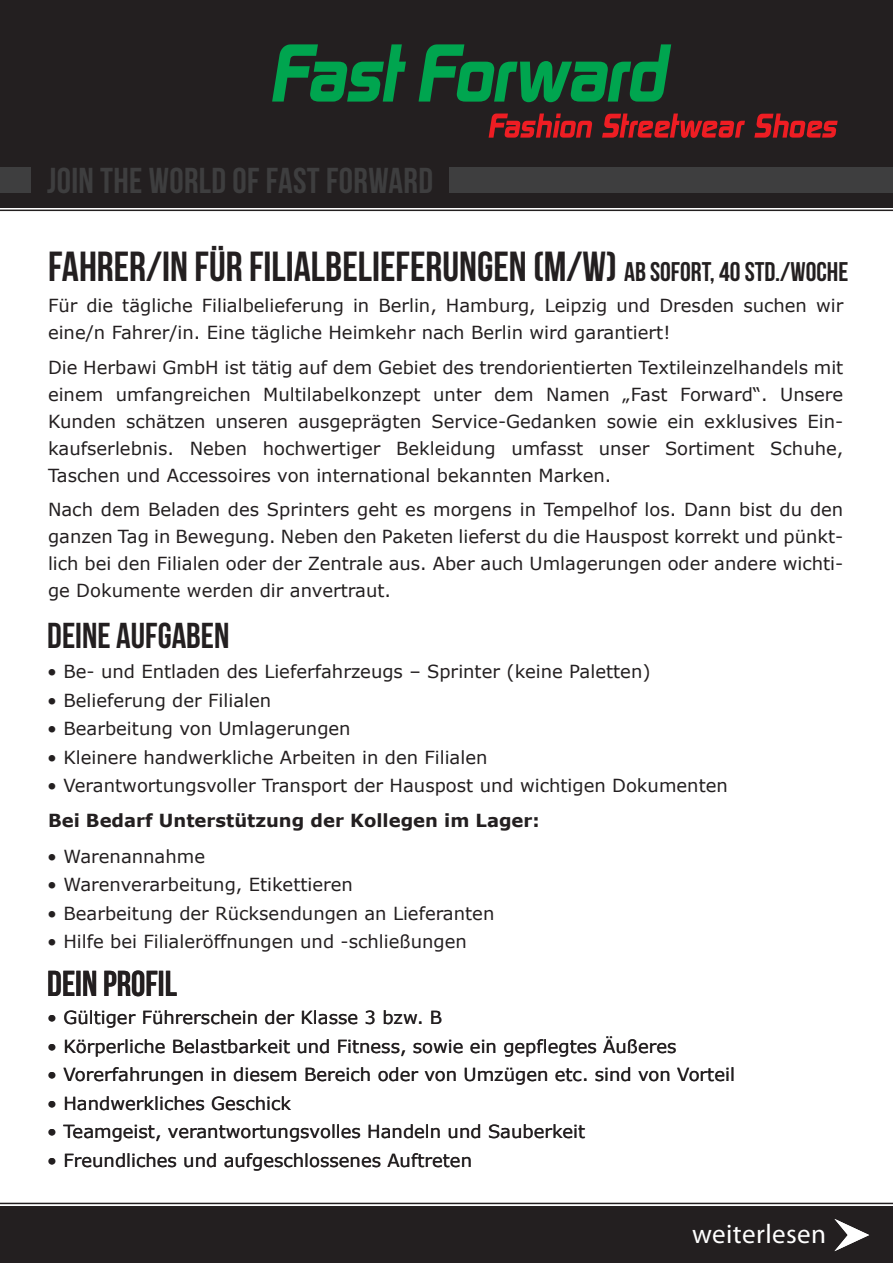
<style>
.page{position:relative;width:893px;height:1263px;background:#fff}
.page>*{position:absolute;margin:0;border:0;box-sizing:border-box;transform-origin:0 0}
.t1{font:42px "Bebas Neue";color:#231f20}
.t2{font:36px "Bebas Neue";letter-spacing:.01em;color:#3e3e3f}
.t3{font:700 36px "Bebas Neue";color:#231f20}
.t4{font:27px "Myriad Pro";letter-spacing:.015em;color:#fff}
.t5{font:18px/27px "Verdana";color:#231f20;text-align:justify}
.t6{font:700 18px "Verdana";color:#231f20}
.s1{font-size:27px}
</style>
<div class="page">
<div style="left:0;top:0;width:893px;height:208px;background:#231f20"></div>
<div style="left:0;top:1206px;width:893px;height:57px;background:#231f20"></div>
<hr style="left:0;top:210px;width:893px;height:1px;background:#231f20">
<hr style="left:0;top:1203px;width:893px;height:1px;background:#231f20">
<svg style="left:602px;top:114px;width:143px;height:24px"></svg>
<svg style="left:489px;top:114px;width:103px;height:24px"></svg>
<svg style="left:754px;top:114px;width:84px;height:24px"></svg>
<svg style="left:272px;top:44px;width:134px;height:58px"></svg>
<svg style="left:419px;top:44px;width:252px;height:58px"></svg>
<div style="left:449px;top:168px;width:444px;height:25px;background:#3e3e3f"></div>
<div style="left:0;top:168px;width:31px;height:25px;background:#3e3e3f"></div>
<svg style="left:834px;top:1219px;width:35px;height:32px"></svg>
<p class="t2" style="left:47px;top:161px;width:387px">JOIN THE WORLD OF FAST FORWARD</p>
<p class="t1" style="left:48px;top:243px;width:802px">FAHRER/IN FÜR FILIALBELIEFERUNGEN (M/W) <span class="s1">AB SOFORT, 40 STD./WOCHE</span></p>
<p class="t5" style="left:48px;top:292px;width:797px">Für die tägliche Filialbelieferung in Berlin, Hamburg, Leipzig und Dresden suchen wir eine/n Fahrer/in. Eine tägliche Heimkehr nach Berlin wird garantiert!</p>
<p class="t5" style="left:48px;top:353px;width:797px">Die Herbawi GmbH ist tätig auf dem Gebiet des trendorientierten Textileinzelhandels mit einem umfangreichen Multilabelkonzept unter dem Namen „Fast Forward“. Unsere Kunden schätzen unseren ausgeprägten Service-Gedanken sowie ein exklusives Ein&shy;kaufserlebnis. Neben hochwertiger Bekleidung umfasst unser Sortiment Schuhe, Taschen und Accessoires von international bekannten Marken.</p>
<p class="t5" style="left:48px;top:496px;width:797px">Nach dem Beladen des Sprinters geht es morgens in Tempelhof los. Dann bist du den ganzen Tag in Bewegung. Neben den Paketen lieferst du die Hauspost korrekt und pünkt&shy;lich bei den Filialen oder der Zentrale aus. Aber auch Umlagerungen oder andere wichti&shy;ge Dokumente werden dir anvertraut.</p>
<p class="t3" style="left:47px;top:616px;width:184px">DEINE AUFGABEN</p>
<p class="t5" style="left:47px;top:658px;width:605px">• Be- und Entladen des Lieferfahrzeugs – Sprinter (keine Paletten)</p>
<p class="t5" style="left:47px;top:686px;width:225px">• Belieferung der Filialen</p>
<p class="t5" style="left:47px;top:715px;width:305px">• Bearbeitung von Umlagerungen</p>
<p class="t5" style="left:47px;top:743px;width:442px">• Kleinere handwerkliche Arbeiten in den Filialen</p>
<p class="t5" style="left:47px;top:772px;width:682px">• Verantwortungsvoller Transport der Hauspost und wichtigen Dokumenten</p>
<p class="t6" style="left:48px;top:807px;width:493px">Bei Bedarf Unterstützung der Kollegen im Lager:</p>
<p class="t5" style="left:47px;top:842px;width:159px">• Warenannahme</p>
<p class="t5" style="left:47px;top:871px;width:307px">• Warenverarbeitung, Etikettieren</p>
<p class="t5" style="left:47px;top:899px;width:449px">• Bearbeitung der Rücksendungen an Lieferanten</p>
<p class="t5" style="left:47px;top:928px;width:421px">• Hilfe bei Filialeröffnungen und -schließungen</p>
<p class="t3" style="left:47px;top:964px;width:131px">DEIN PROFIL</p>
<p class="t5" style="left:47px;top:1004px;width:396px">• Gültiger Führerschein der Klasse 3 bzw. B</p>
<p class="t5" style="left:47px;top:1032px;width:631px">• Körperliche Belastbarkeit und Fitness, sowie ein gepflegtes Äußeres</p>
<p class="t5" style="left:47px;top:1061px;width:689px">• Vorerfahrungen in diesem Bereich oder von Umzügen etc. sind von Vorteil</p>
<p class="t5" style="left:47px;top:1089px;width:245px">• Handwerkliches Geschick</p>
<p class="t5" style="left:47px;top:1118px;width:539px">• Teamgeist, verantwortungsvolles Handeln und Sauberkeit</p>
<p class="t5" style="left:47px;top:1146px;width:426px">• Freundliches und aufgeschlossenes Auftreten</p>
<p class="t4" style="left:692px;top:1217px;width:135px">weiterlesen</p>
</div>
